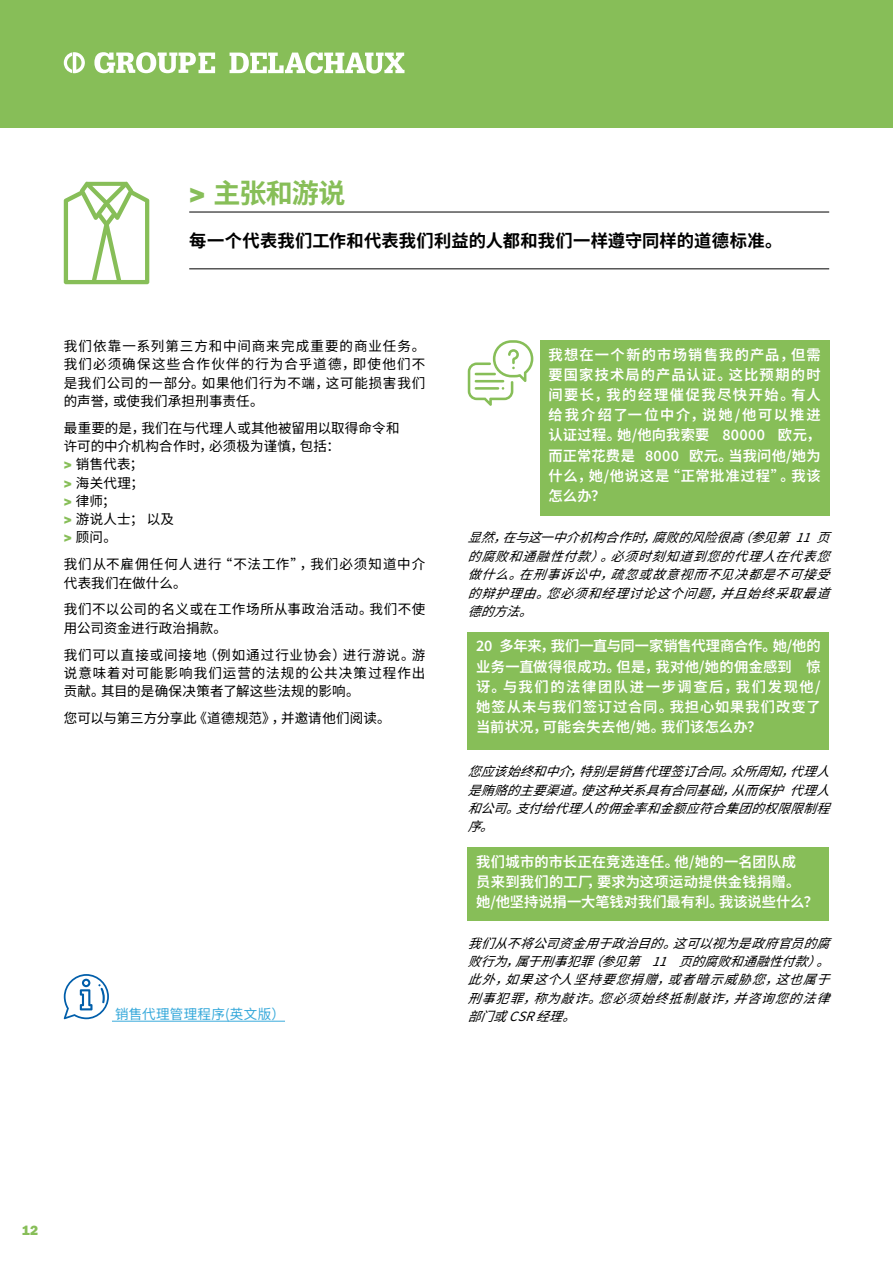
<style>
.page{position:relative;width:893px;height:1263px;background:#fff}
.page>*{position:absolute;margin:0;border:0;box-sizing:border-box;transform-origin:0 0}
.titre2{font:100 27px "Noto Sans SC";letter-spacing:-.03em;color:#87be58}
._1phrase{font:100 17.25px "Noto Sans SC";letter-spacing:.01em;color:#000}
.courant{font:100 14.25px/20.1px "Noto Sans SC";letter-spacing:.025em;color:#fff;text-align:justify}
.courant_9_espAV2{font:100 13.5px/18.3px "Noto Sans SC";letter-spacing:.025em;color:#000;text-align:justify}
.courant_9_espAV2-2{font:100 13.5px/18.3px "Noto Sans SC";letter-spacing:.06em;color:#000}
.courant_9_espAV2-3{font:100 13.5px "Noto Sans SC";letter-spacing:.005em;color:#000}
.courant-2{font:100 13.5px "Noto Sans SC";letter-spacing:.025em;color:#3aaadb}
.t1{font:13.5px "ITC Franklin Gothic Std Hvy";color:#87be58}
.courant-3{font:italic 100 12.75px/18.3px "Noto Sans SC";color:#000;text-align:justify}
.s1{font-family:"ITC Franklin Gothic Std Hvy";font-weight:400}
.s2{font-family:"ITC Franklin Gothic Std Hvy";font-weight:400;color:#87be58}
</style>
<div class="page">
<div style="left:0;top:0;width:893px;height:128px;background:#87be58"></div>
<svg style="left:230px;top:52px;width:174px;height:22px"></svg>
<svg style="left:64px;top:52px;width:21px;height:21px"></svg>
<svg style="left:94px;top:52px;width:121px;height:21px"></svg>
<div style="left:540px;top:340px;width:289px;height:176px;background:#87be58"></div>
<div style="left:468px;top:632px;width:361px;height:117px;background:#87be58"></div>
<div style="left:468px;top:847px;width:361px;height:74px;background:#87be58"></div>
<hr style="left:189px;top:212px;width:640px;height:1px;background:#000">
<hr style="left:189px;top:268px;width:640px;height:1px;background:#000">
<svg style="left:64px;top:182px;width:85px;height:102px"></svg>
<hr style="left:112px;top:1021px;width:173px;height:1px;background:#3aaadb">
<svg style="left:64px;top:974px;width:45px;height:45px"></svg>
<svg style="left:468px;top:340px;width:65px;height:66px"></svg>
<hr style="left:475px;top:387px;width:24px;height:3px;background:#87be58">
<hr style="left:475px;top:373px;width:21px;height:2px;background:#87be58">
<p class="titre2" style="left:189px;top:178px;width:158px"><span class="s1">&gt;</span> 主张和游说</p>
<p class="_1phrase" style="left:189px;top:231px;width:595px">每一个代表我们工作和代表我们利益的人都和我们一样遵守同样的道德标准。</p>
<p class="courant_9_espAV2" style="left:64px;top:337px;width:363px">我们依靠一系列第三方和中间商来完成重要的商业任务。我们必须确保这些合作伙伴的行为合乎道德，即使他们不是我们公司的一部分。如果他们行为不端，这可能损害我们的声誉，或使我们承担刑事责任。</p>
<p class="courant_9_espAV2" style="left:64px;top:419px;width:337px;text-align:left">最重要的是，我们在与代理人或其他被留用以取得命令和许可的中介机构合作时，必须极为谨慎，包括：<br><span class="s2">&gt;</span> 销售代表；<br><span class="s2">&gt;</span> 海关代理；<br><span class="s2">&gt;</span> 律师；<br><span class="s2">&gt;</span> 游说人士； 以及<br><span class="s2">&gt;</span> 顾问。</p>
<p class="courant_9_espAV2-2" style="left:64px;top:555px;width:363px">我们从不雇佣任何人进行“不法工作”，我们必须知道中介代表我们在做什么。</p>
<p class="courant_9_espAV2" style="left:64px;top:601px;width:363px">我们不以公司的名义或在工作场所从事政治活动。我们不使用公司资金进行政治捐款。</p>
<p class="courant_9_espAV2" style="left:64px;top:646px;width:363px">我们可以直接或间接地（例如通过行业协会）进行游说。游说意味着对可能影响我们运营的法规的公共决策过程作出贡献。其目的是确保决策者了解这些法规的影响。</p>
<p class="courant_9_espAV2-3" style="left:64px;top:710px;width:328px">您可以与第三方分享此《道德规范》，并邀请他们阅读。</p>
<p class="courant-2" style="left:115px;top:1007px;width:172px">销售代理管理程序(英文版）</p>
<p class="courant" style="left:549px;top:345px;width:274px">我想在一个新的市场销售我的产品，但需要国家技术局的产品认证。这比预期的时间要长，我的经理催促我尽快开始。有人给我介绍了一位中介，说她/他可以推进认证过程。她/他向我索要 80000 欧元，而正常花费是 8000 欧元。当我问他/她为什么，她/他说这是“正常批准过程”。我该怎么办？</p>
<p class="courant-3" style="left:468px;top:529px;width:376px">显然，在与这一中介机构合作时，腐败的风险很高（参见第11页的腐败和通融性付款）。必须时刻知道到您的代理人在代表您做什么。在刑事诉讼中，疏忽或故意视而不见决都是不可接受的辩护理由。您必须和经理讨论这个问题，并且始终采取最道德的方法。</p>
<p class="courant" style="left:476px;top:636px;width:346px">20 多年来，我们一直与同一家销售代理商合作。她/他的业务一直做得很成功。但是，我对他/她的佣金感到 惊讶。与我们的法律团队进一步调查后，我们发现他/她签从未与我们签订过合同。我担心如果我们改变了当前状况，可能会失去他/她。我们该怎么办？</p>
<p class="courant-3" style="left:468px;top:763px;width:376px">您应该始终和中介，特别是销售代理签订合同。众所周知，代理人是贿赂的主要渠道。使这种关系具有合同基础，从而保护代理人和公司。支付给代理人的佣金率和金额应符合集团的权限限制程序。</p>
<p class="courant" style="left:476px;top:852px;width:343px;text-align:left">我们城市的市长正在竞选连任。他/她的一名团队成<br>员来到我们的工厂，要求为这项运动提供金钱捐赠。她/他坚持说捐一大笔钱对我们最有利。我该说些什么？</p>
<p class="courant-3" style="left:468px;top:934px;width:376px">我们从不将公司资金用于政治目的。这可以视为是政府官员的腐败行为，属于刑事犯罪（参见第11页的腐败和通融性付款）。此外，如果这个人坚持要您捐赠，或者暗示威胁您，这也属于刑事犯罪，称为敲诈。您必须始终抵制敲诈，并咨询您的法律部门或CSR经理。</p>
<p class="t1" style="left:22px;top:1222px;width:18px">12</p>
</div>
